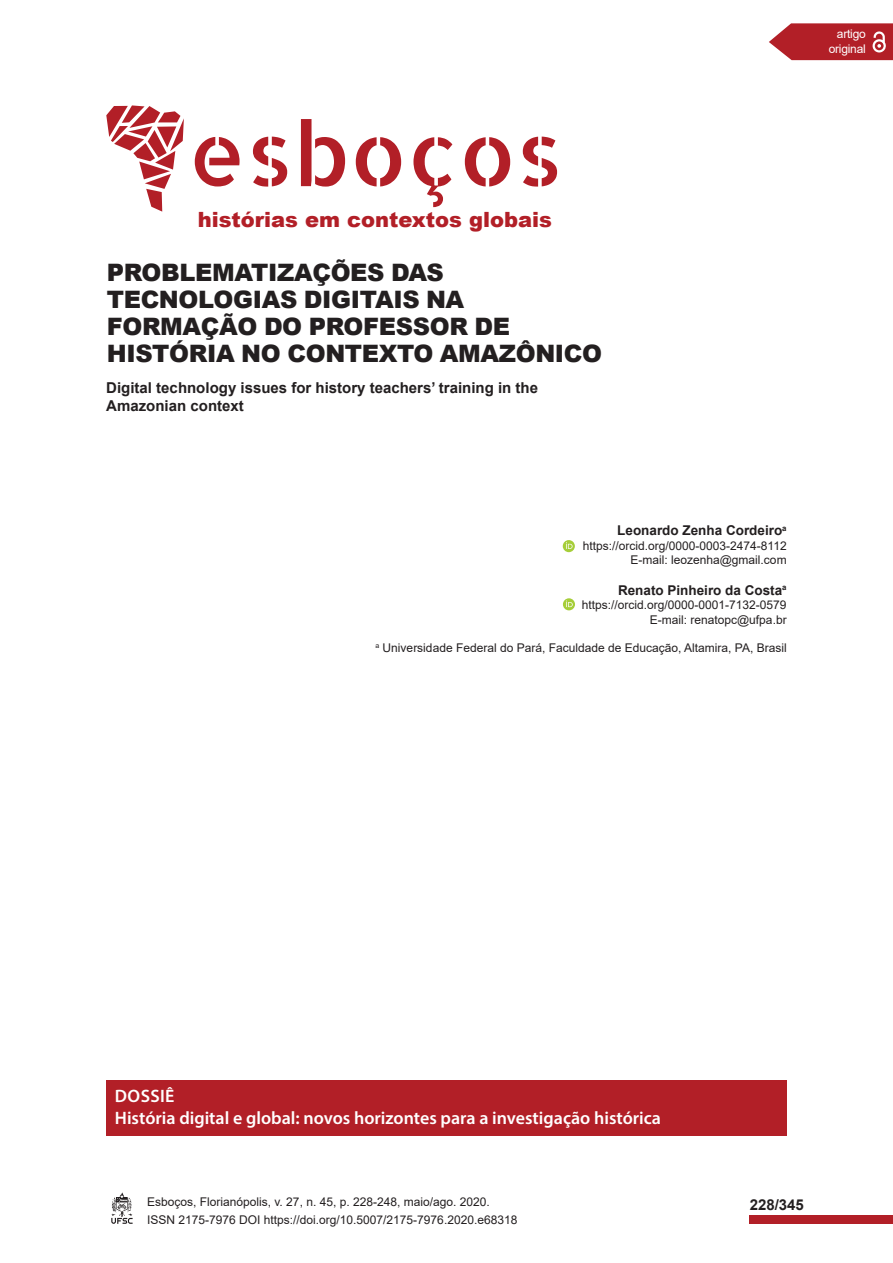
<style>
.page{position:relative;width:893px;height:1263px;background:#fff}
.page>*{position:absolute;margin:0;border:0;box-sizing:border-box;transform-origin:0 0}
.Título_Folha_de_Rost{font:900 24px/27px "Arial";letter-spacing:-.015em;color:#231f20}
.Corpo_de_Texto{font:900 21px "Arial";color:#b21f27}
.Como_citar_o_artigo{font:600 18px "Myriad Pro";color:#fff}
.Título_secundário_Fo{font:700 15px/18px "Arial";color:#231f20}
.t1{font:700 13.5px "Arial";color:#231f20}
.t2{font:12px/18px "Arial";color:#231f20}
.t3{font:12px/15px "Arial";letter-spacing:-.02em;color:#fff;text-align:right}
</style>
<div class="page">
<div style="left:750px;top:1215px;width:143px;height:9px;background:#b21f27"></div>
<svg style="left:111px;top:1192px;width:22px;height:32px"></svg>
<svg style="left:769px;top:23px;width:124px;height:37px"></svg>
<svg style="left:195px;top:137px;width:45px;height:49px"></svg>
<svg style="left:253px;top:137px;width:34px;height:50px"></svg>
<svg style="left:301px;top:119px;width:44px;height:68px"></svg>
<svg style="left:356px;top:137px;width:45px;height:49px"></svg>
<svg style="left:413px;top:137px;width:39px;height:70px"></svg>
<svg style="left:465px;top:137px;width:45px;height:49px"></svg>
<svg style="left:523px;top:137px;width:34px;height:50px"></svg>
<svg style="left:106px;top:105px;width:78px;height:107px"></svg>
<svg style="left:563px;top:540px;width:12px;height:12px"></svg>
<div style="left:106px;top:1080px;width:681px;height:55px;background:#b21f27"></div>
<svg style="left:563px;top:598px;width:12px;height:12px"></svg>
<p class="t3" style="left:829px;top:26px;width:39px">artigo original</p>
<p class="Corpo_de_Texto" style="left:198px;top:204px;width:356px">histórias em contextos globais</p>
<p class="Título_Folha_de_Rost" style="left:107px;top:259px;width:497px">PROBLEMATIZAÇÕES DAS<br>TECNOLOGIAS DIGITAIS NA<br>FORMAÇÃO DO PROFESSOR DE<br>HISTÓRIA NO CONTEXTO AMAZÔNICO</p>
<p class="Título_secundário_Fo" style="left:106px;top:379px;width:433px">Digital technology issues for history teachers’ training in the<br>Amazonian context</p>
<p class="t1" style="left:617px;top:521px;width:171px">Leonardo Zenha Cordeiro<sup>a</sup></p>
<p class="t2" style="left:583px;top:536px;width:205px">https://orcid.org/0000-0003-2474-8112</p>
<p class="t2" style="left:630px;top:551px;width:158px">E-mail: leozenha@gmail.com</p>
<p class="t1" style="left:618px;top:581px;width:170px">Renato Pinheiro da Costa<sup>a</sup></p>
<p class="t2" style="left:582px;top:596px;width:206px">https://orcid.org/0000-0001-7132-0579</p>
<p class="t2" style="left:650px;top:610px;width:138px">E-mail: renatopc@ufpa.br</p>
<p class="t2" style="left:375px;top:639px;width:413px"><sup>a</sup> Universidade Federal do Pará, Faculdade de Educação, Altamira, PA, Brasil</p>
<p class="Como_citar_o_artigo" style="left:115px;top:1085px;width:61px">DOSSIÊ</p>
<p class="Como_citar_o_artigo" style="left:115px;top:1106px;width:548px">História digital e global: novos horizontes para a investigação histórica</p>
<p class="t2" style="left:147px;top:1192px;width:372px">Esboços, Florianópolis, v. 27, n. 45, p. 228-248, maio/ago. 2020.<br>ISSN 2175-7976 DOI https://doi.org/10.5007/2175-7976.2020.e68318</p>
<p class="Título_secundário_Fo" style="left:750px;top:1196px;width:56px">228/345</p>
</div>
